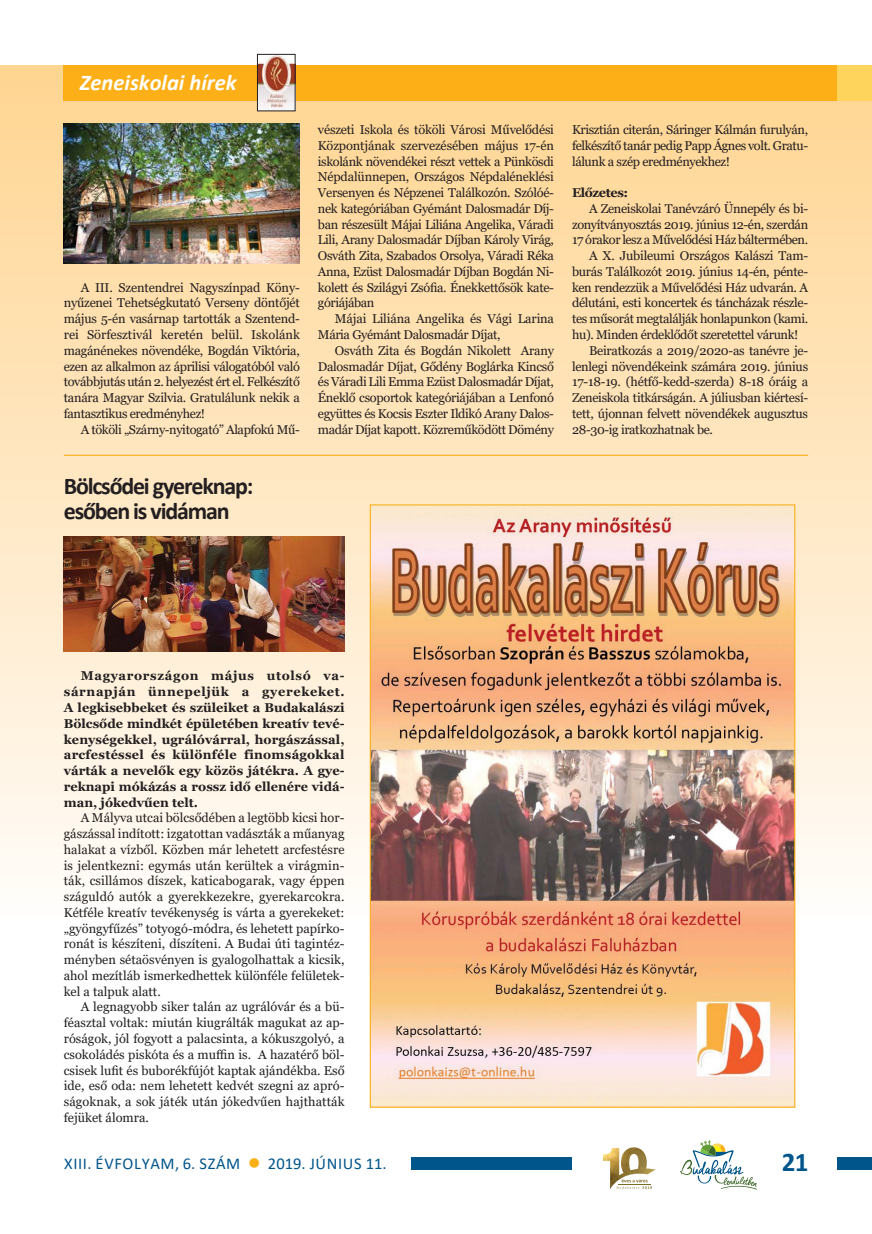
<style>
.page{position:relative;width:872px;height:1234px;background:#fff}
.page>*{position:absolute;margin:0;border:0;box-sizing:border-box;transform-origin:0 0}
.t1{font:700 27px "Calibri";color:#00558b}
.t2{font:700 24px/25.5px "Calibri";letter-spacing:-.05em;color:#231f20}
.t3{font:italic 700 22.5px "Calibri";color:#fff}
.t4{font:16.5px "Calibri";letter-spacing:.04em;color:#00558b}
.t5{font:12.75px/15.8px "Georgia";letter-spacing:-.025em;color:#231f20;text-align:justify}
.t6{font:700 12.75px/15.8px "Georgia";color:#231f20;text-align:justify}
.t7{font:700 12.75px "Georgia";letter-spacing:-.03em;color:#231f20}
</style>
<div class="page">
<img style="left:603px;top:1147px;width:53px;height:41px">
<div style="left:838px;top:1157px;width:34px;height:12px;background:#00558b"></div>
<div style="left:411px;top:1157px;width:161px;height:12px;background:#00558b"></div>
<svg style="left:679px;top:1140px;width:78px;height:49px"></svg>
<div style="left:0;top:65px;width:872px;height:853px;background:linear-gradient(to bottom,#ffd591,#fefaf5)"></div>
<img style="left:64px;top:123px;width:236px;height:141px">
<div style="left:64px;top:65px;width:808px;height:36px;background:#fcaf17"></div>
<img style="left:259px;top:56px;width:34px;height:53px">
<div style="left:257px;top:54px;width:38px;height:57px;border:1px solid #231f20"></div>
<div style="left:838px;top:65px;width:34px;height:36px;background:#ffd45c"></div>
<img style="left:372px;top:506px;width:421px;height:599px">
<img style="left:64px;top:536px;width:280px;height:115px">
<hr style="left:64px;top:454px;width:744px;height:2px;background:#fcaf17">
<h3 class="t3" style="left:80px;top:73px;width:158px">Zeneiskolai hírek</h3>
<p class="t5" style="left:64px;top:279px;width:238px;text-indent:17px">A III. Szentendrei Nagyszínpad Köny&shy;nyűzenei Tehetségkutató Verseny döntőjét május 5-én vasárnap tartották a Szentend&shy;rei Sörfesztivál keretén belül. Iskolánk magánénekes növendéke, Bogdán Viktória, ezen az alkalmon az áprilisi válogatóból való továbbjutás után 2. helyezést ért el. Felkészítő tanára Magyar Szilvia. Gratulálunk nekik a fantasztikus eredményhez!</p>
<p class="t5" style="left:81px;top:421px;width:221px">A tököli „Szárny-nyitogató” Alapfokú Mű-</p>
<h2 class="t2" style="left:64px;top:474px;width:191px">Bölcsődei gyereknap: esőben is vidáman</h2>
<p class="t5" style="left:318px;top:122px;width:238px">vészeti Iskola és tököli Városi Művelődési Központjának szervezésében május 17-én iskolánk növendékei részt vettek a Pünkösdi Népdalünnepen, Országos Népdaléneklési Versenyen és Népzenei Találkozón. Szólóé&shy;nek kategóriában Gyémánt Dalosmadár Díj&shy;ban részesült Májai Liliána Angelika, Váradi Lili, Arany Dalosmadár Díjban Károly Virág, Osváth Zita, Szabados Orsolya, Váradi Réka Anna, Ezüst Dalosmadár Díjban Bogdán Ni&shy;kolett és Szilágyi Zsófia. Énekkettősök kate&shy;góriájában</p>
<p class="t5" style="left:318px;top:311px;width:238px;text-indent:17px">Májai Liliána Angelika és Vági Larina<br>Mária Gyémánt Dalosmadár Díjat,</p>
<p class="t5" style="left:318px;top:342px;width:238px;text-indent:17px">Osváth Zita és Bogdán Nikolett Arany Dalosmadár Díjat, Gődény Boglárka Kincső és Váradi Lili Emma Ezüst Dalosmadár Díjat, Éneklő csoportok kategóriájában a Lenfonó együttes és Kocsis Eszter Ildikó Arany Dalos&shy;madár Díjat kapott. Közreműködött Dömény</p>
<p class="t5" style="left:572px;top:122px;width:238px">Krisztián citerán, Sáringer Kálmán furulyán, felkészítő tanár pedig Papp Ágnes volt. Gratu&shy;lálunk a szép eredményekhez!</p>
<p class="t7" style="left:572px;top:185px;width:58px">Előzetes:</p>
<p class="t5" style="left:589px;top:200px;width:220px">A Zeneiskolai Tanévzáró Ünnepély és bi-</p>
<p class="t5" style="left:572px;top:216px;width:238px">zonyítványosztás 2019. június 12-én, szerdán</p>
<p class="t5" style="left:572px;top:232px;width:238px">17 órakor lesz a Művelődési Ház báltermében.</p>
<p class="t5" style="left:589px;top:248px;width:221px">A X. Jubileumi Országos Kalászi Tam-</p>
<p class="t5" style="left:572px;top:263px;width:238px">burás Találkozót 2019. június 14-én, pénte-</p>
<p class="t5" style="left:572px;top:279px;width:238px">ken rendezzük a Művelődési Ház udvarán. A</p>
<p class="t5" style="left:572px;top:295px;width:237px">délutáni, esti koncertek és táncházak részle-</p>
<p class="t5" style="left:572px;top:311px;width:238px">tes műsorát megtalálják honlapunkon (kami.</p>
<p class="t5" style="left:572px;top:326px;width:228px">hu). Minden érdeklődőt szeretettel várunk!</p>
<p class="t5" style="left:589px;top:342px;width:221px">Beiratkozás a 2019/2020-as tanévre je-</p>
<p class="t5" style="left:572px;top:358px;width:238px">lenlegi növendékeink számára 2019. június</p>
<p class="t5" style="left:572px;top:374px;width:238px">17-18-19. (hétfő-kedd-szerda) 8-18 óráig a</p>
<p class="t5" style="left:572px;top:389px;width:238px">Zeneiskola titkárságán. A júliusban kiértesí-</p>
<p class="t5" style="left:572px;top:405px;width:237px">tett, újonnan felvett növendékek augusztus</p>
<p class="t5" style="left:572px;top:421px;width:142px">28-30-ig iratkozhatnak be.</p>
<p class="t6" style="left:64px;top:668px;width:282px;text-indent:17px">Magyarországon május utolsó va&shy;sárnapján ünnepeljük a gyerekeket.<br>A legkisebbeket és szüleiket a Budakalászi Bölcsőde mindkét épületében kreatív tevé&shy;kenységekkel, ugrálóvárral, horgászással, arcfestéssel és különféle finomságokkal várták a nevelők egy közös játékra. A gye&shy;reknapi mókázás a rossz idő ellenére vidá&shy;man, jókedvűen telt.</p>
<p class="t5" style="left:64px;top:809px;width:282px;text-indent:17px">A Mályva utcai bölcsődében a legtöbb kicsi hor&shy;gászással indított: izgatottan vadászták a műanyag halakat a vízből. Közben már lehetett arcfestésre is jelentkezni: egymás után kerültek a virágmin&shy;ták, csillámos díszek, katicabogarak, vagy éppen száguldó autók a gyerekkezekre, gyerekarcokra.<br>Kétféle kreatív tevékenység is várta a gyerekeket: „gyöngyfűzés” totyogó-módra, és lehetett papírko&shy;ronát is készíteni, díszíteni. A Budai úti tagintéz&shy;ményben sétaösvényen is gyalogolhattak a kicsik, ahol mezítláb ismerkedhettek különféle felületek&shy;kel a talpuk alatt.</p>
<p class="t5" style="left:64px;top:998px;width:282px;text-indent:17px">A legnagyobb siker talán az ugrálóvár és a bü&shy;féasztal voltak: miután kiugrálták magukat az ap&shy;róságok, jól fogyott a palacsinta, a kókuszgolyó, a csokoládés piskóta és a muffin is. A hazatérő böl&shy;csisek lufit és buborékfújót kaptak ajándékba. Eső ide, eső oda: nem lehetett kedvét szegni az apró&shy;ságoknak, a sok játék után jókedvűen hajthatták fejüket álomra.</p>
<p class="t4" style="left:64px;top:1156px;width:178px">XIII. ÉVFOLYAM, 6. SZÁM</p>
<p class="t4" style="left:268px;top:1156px;width:120px">2019. JÚNIUS 11.</p>
<h1 class="t1" style="left:781px;top:1150px;width:28px">21</h1>
</div>
